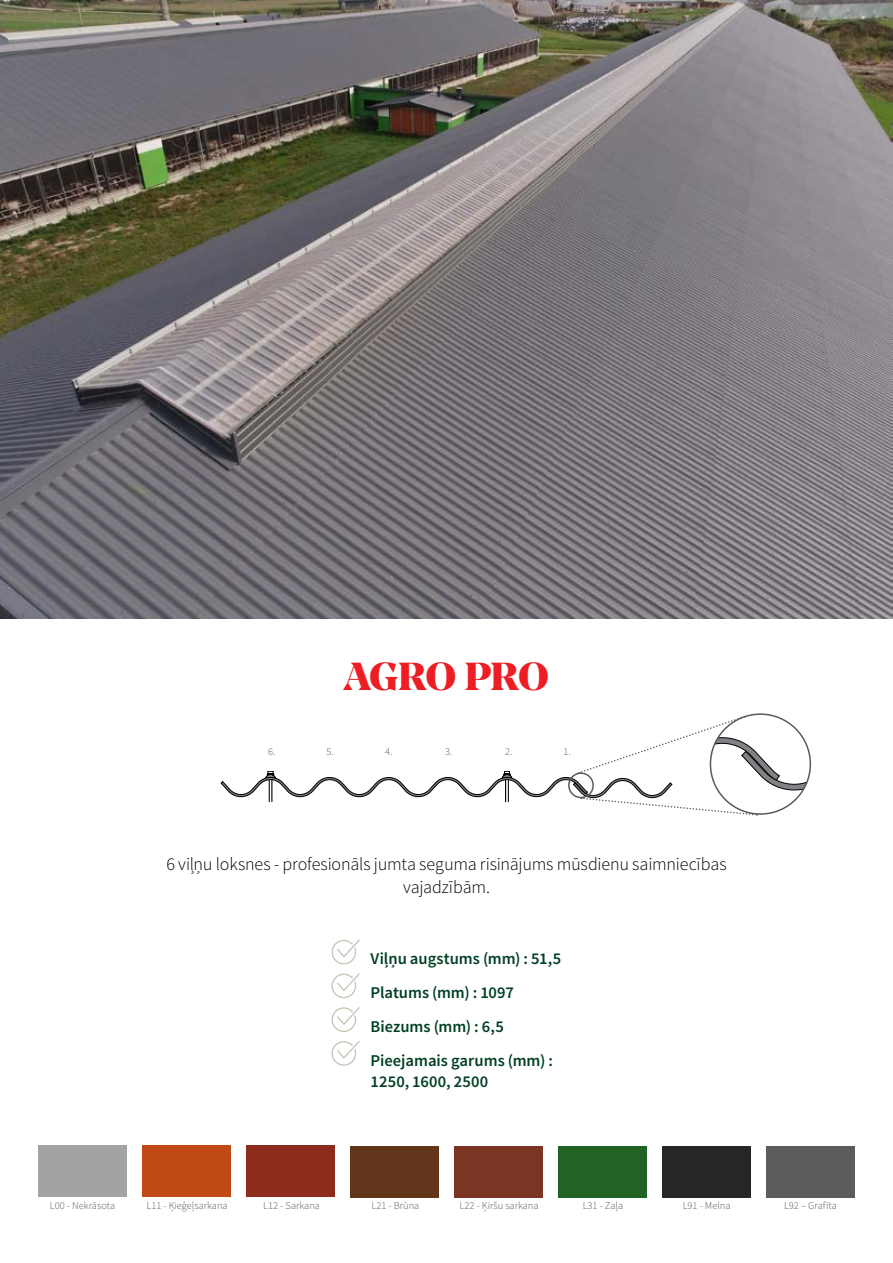
<style>
.page{position:relative;width:893px;height:1263px;background:#fff}
.page>*{position:absolute;margin:0;border:0;box-sizing:border-box;transform-origin:0 0}
.t1{font:800 39px "Manier";letter-spacing:-.02em;color:#ed1d24}
.t2{font:300 18px/22.5px "Source Sans Pro";letter-spacing:-.01em;color:#000;text-align:center}
.t3{font:600 16.5px/33.8px "Source Sans Pro";color:#004023}
.t4{font:10.5px "Source Sans Variable";color:#58595b}
</style>
<div class="page">
<img style="left:0;top:0;width:893px;height:619px">
<svg style="left:332px;top:939px;width:28px;height:25px"></svg>
<svg style="left:332px;top:973px;width:28px;height:25px"></svg>
<svg style="left:332px;top:1007px;width:28px;height:25px"></svg>
<svg style="left:332px;top:1041px;width:28px;height:25px"></svg>
<svg style="left:221px;top:715px;width:589px;height:101px"></svg>
<div style="left:38px;top:1146px;width:89px;height:51px;background:#a3a2a4"></div>
<div style="left:142px;top:1146px;width:89px;height:51px;background:#bf4a14"></div>
<div style="left:246px;top:1146px;width:89px;height:51px;background:#8c2c1c"></div>
<div style="left:454px;top:1146px;width:89px;height:51px;background:#7a3525"></div>
<div style="left:662px;top:1146px;width:89px;height:51px;background:#262626"></div>
<div style="left:350px;top:1146px;width:89px;height:51px;background:#63361c"></div>
<div style="left:558px;top:1146px;width:89px;height:51px;background:#216325"></div>
<div style="left:766px;top:1146px;width:89px;height:51px;background:#5c5c5c"></div>
<h1 class="t1" style="left:344px;top:652px;width:206px">AGRO PRO</h1>
<p class="t4" style="left:268px;top:745px;width:9px">6.</p>
<p class="t4" style="left:327px;top:745px;width:9px">5.</p>
<p class="t4" style="left:385px;top:745px;width:9px">4.</p>
<p class="t4" style="left:445px;top:745px;width:9px">3.</p>
<p class="t4" style="left:505px;top:745px;width:9px">2.</p>
<p class="t4" style="left:564px;top:745px;width:9px">1.</p>
<h2 class="t2" style="left:166px;top:853px;width:562px">6 viļņu loksnes - profesionāls jumta seguma risinājums mūsdienu saimniecības vajadzībām.</h2>
<h3 class="t3" style="left:371px;top:942px;width:192px">Viļņu augstums (mm) : 51,5<br>Platums (mm) : 1097<br>Biezums (mm) : 6,5<br>Pieejamais garums (mm) :</h3>
<h3 class="t3" style="left:371px;top:1065px;width:119px">1250, 1600, 2500</h3>
<p class="t4" style="left:50px;top:1199px;width:67px">L00 - Nekrāsota</p>
<p class="t4" style="left:146px;top:1199px;width:83px">L11 - Ķieģeļsarkana</p>
<p class="t4" style="left:263px;top:1199px;width:58px">L12 - Sarkana</p>
<p class="t4" style="left:371px;top:1199px;width:49px">L21 - Brūna</p>
<p class="t4" style="left:460px;top:1199px;width:81px">L22 - Ķiršu sarkana</p>
<p class="t4" style="left:583px;top:1199px;width:42px">L31 - Zaļa</p>
<p class="t4" style="left:683px;top:1199px;width:49px">L91 - Melna</p>
<p class="t4" style="left:784px;top:1199px;width:54px">L92 – Grafīta</p>
</div>
